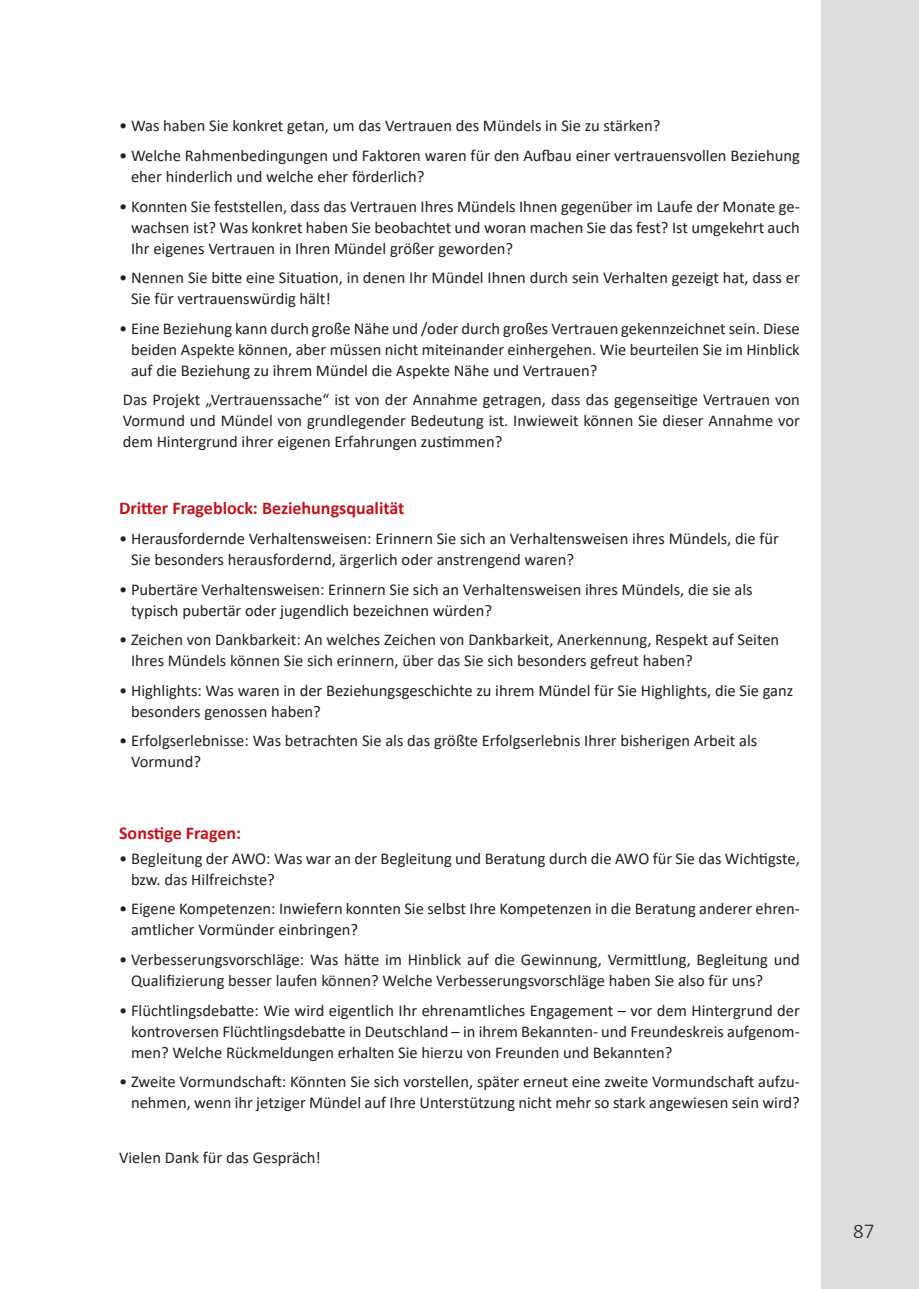
<style>
.page{position:relative;width:919px;height:1289px;background:#fff}
.page>*{position:absolute;margin:0;border:0;box-sizing:border-box;transform-origin:0 0}
.t1{font:300 21px "Calibri";color:#231f20}
.Überschrift_3{font:700 18px "Calibri";color:#c4121a}
.Fließtext{font:16.5px/21px "Calibri";color:#231f20}
</style>
<div class="page">
<div style="left:821px;top:0;width:97px;height:1288px;background:#dcdddf"></div>
<p class="Fließtext" style="left:119px;top:115px;width:542px">• Was haben Sie konkret getan, um das Vertrauen des Mündels in Sie zu stärken?</p>
<p class="Fließtext" style="left:131px;top:145px;width:670px;text-indent:-12px">• Welche Rahmenbedingungen und Faktoren waren für den Aufbau einer vertrauensvollen Beziehung eher hinderlich und welche eher förderlich?</p>
<p class="Fließtext" style="left:131px;top:195px;width:670px;text-align:justify;text-indent:-12px">• Konnten Sie feststellen, dass das Vertrauen Ihres Mündels Ihnen gegenüber im Laufe der Monate ge&shy;wachsen ist? Was konkret haben Sie beobachtet und woran machen Sie das fest? Ist umgekehrt auch Ihr eigenes Vertrauen in Ihren Mündel größer geworden?</p>
<p class="Fließtext" style="left:131px;top:267px;width:670px;text-indent:-12px">• Nennen Sie bitte eine Situation, in denen Ihr Mündel Ihnen durch sein Verhalten gezeigt hat, dass er<br>Sie für vertrauenswürdig hält!</p>
<p class="Fließtext" style="left:131px;top:317px;width:670px;text-align:justify;text-indent:-12px">• Eine Beziehung kann durch große Nähe und /oder durch großes Vertrauen gekennzeichnet sein. Diese beiden Aspekte können, aber müssen nicht miteinander einhergehen. Wie beurteilen Sie im Hinblick auf die Beziehung zu ihrem Mündel die Aspekte Nähe und Vertrauen?</p>
<p class="Fließtext" style="left:123px;top:389px;width:678px;text-align:justify">Das Projekt „Vertrauenssache“ ist von der Annahme getragen, dass das gegenseitige Vertrauen von Vormund und Mündel von grundlegender Bedeutung ist. Inwieweit können Sie dieser Annahme vor dem Hintergrund ihrer eigenen Erfahrungen zustimmen?</p>
<p class="Überschrift_3" style="left:119px;top:496px;width:287px">Dritter Frageblock: Beziehungsqualität</p>
<p class="Fließtext" style="left:131px;top:527px;width:649px;text-indent:-12px">• Herausfordernde Verhaltensweisen: Erinnern Sie sich an Verhaltensweisen ihres Mündels, die für<br>Sie besonders herausfordernd, ärgerlich oder anstrengend waren?</p>
<p class="Fließtext" style="left:131px;top:578px;width:623px;text-indent:-12px">• Pubertäre Verhaltensweisen: Erinnern Sie sich an Verhaltensweisen ihres Mündels, die sie als typisch pubertär oder jugendlich bezeichnen würden?</p>
<p class="Fließtext" style="left:131px;top:628px;width:649px;text-indent:-12px">• Zeichen von Dankbarkeit: An welches Zeichen von Dankbarkeit, Anerkennung, Respekt auf Seiten<br>Ihres Mündels können Sie sich erinnern, über das Sie sich besonders gefreut haben?</p>
<p class="Fließtext" style="left:131px;top:679px;width:663px;text-indent:-12px">• Highlights: Was waren in der Beziehungsgeschichte zu ihrem Mündel für Sie Highlights, die Sie ganz besonders genossen haben?</p>
<p class="Fließtext" style="left:131px;top:729px;width:627px;text-indent:-12px">• Erfolgserlebnisse: Was betrachten Sie als das größte Erfolgserlebnis Ihrer bisherigen Arbeit als<br>Vormund?</p>
<p class="Überschrift_3" style="left:119px;top:820px;width:124px">Sonstige Fragen:</p>
<p class="Fließtext" style="left:131px;top:847px;width:670px;text-indent:-12px">• Begleitung der AWO: Was war an der Begleitung und Beratung durch die AWO für Sie das Wichtigste, bzw. das Hilfreichste?</p>
<p class="Fließtext" style="left:131px;top:898px;width:670px;text-indent:-12px">• Eigene Kompetenzen: Inwiefern konnten Sie selbst Ihre Kompetenzen in die Beratung anderer ehren&shy;amtlicher Vormünder einbringen?</p>
<p class="Fließtext" style="left:131px;top:948px;width:670px;text-indent:-12px">• Verbesserungsvorschläge: Was hätte im Hinblick auf die Gewinnung, Vermittlung, Begleitung und<br>Qualifizierung besser laufen können? Welche Verbesserungsvorschläge haben Sie also für uns?</p>
<p class="Fließtext" style="left:131px;top:999px;width:670px;text-align:justify;text-indent:-12px">• Flüchtlingsdebatte: Wie wird eigentlich Ihr ehrenamtliches Engagement – vor dem Hintergrund der kontroversen Flüchtlingsdebatte in Deutschland – in ihrem Bekannten- und Freundeskreis aufgenom&shy;men? Welche Rückmeldungen erhalten Sie hierzu von Freunden und Bekannten?</p>
<p class="Fließtext" style="left:119px;top:1070px;width:682px;text-align:right">• Zweite Vormundschaft: Könnten Sie sich vorstellen, später erneut eine zweite Vormundschaft aufzu&shy;nehmen, wenn ihr jetziger Mündel auf Ihre Unterstützung nicht mehr so stark angewiesen sein wird?</p>
<p class="Fließtext" style="left:119px;top:1146px;width:203px">Vielen Dank für das Gespräch!</p>
<p class="t1" style="left:853px;top:1217px;width:23px">87</p>
</div>
